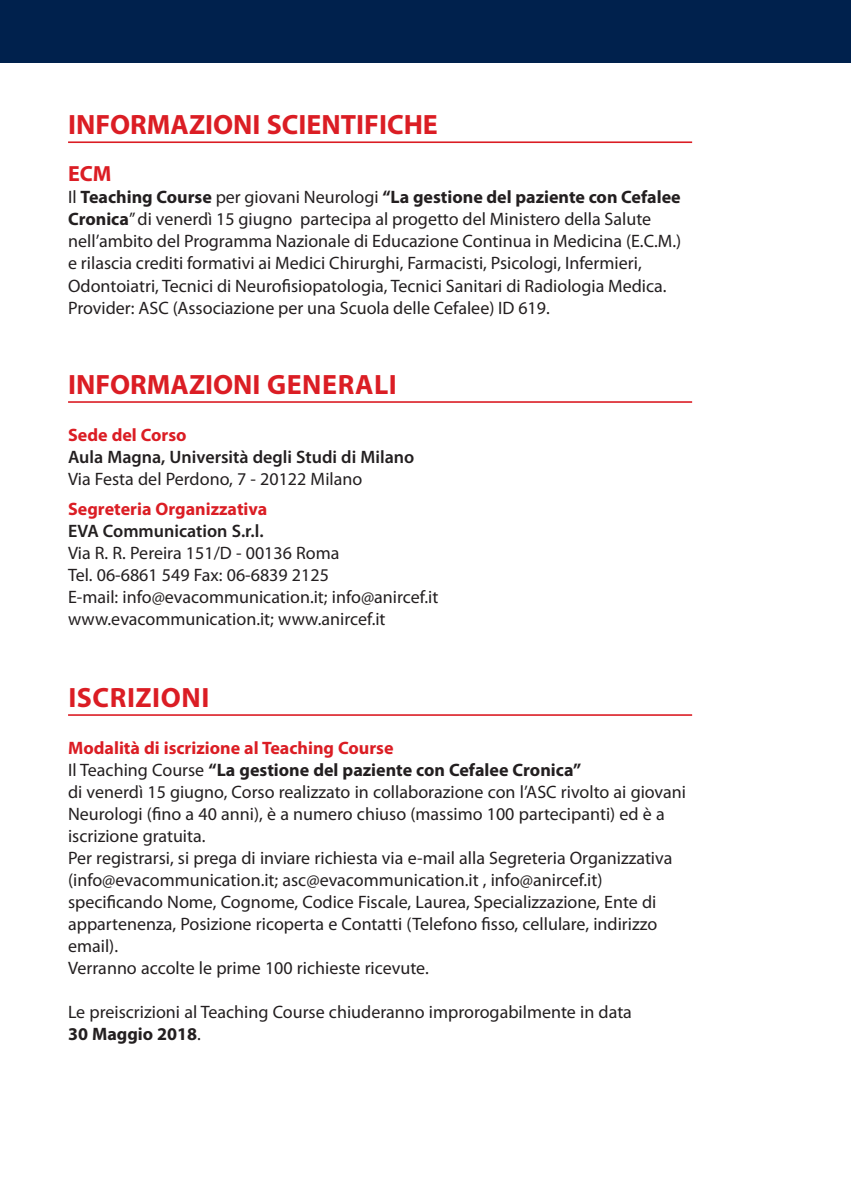
<style>
.page{position:relative;width:851px;height:1191px;background:#fff}
.page>*{position:absolute;margin:0;border:0;box-sizing:border-box;transform-origin:0 0}
.t1{font:700 28px "Myriad Pro";color:#db1d24}
.t2{font:700 28px "Myriad Pro";letter-spacing:.02em;color:#db1d24}
.t3{font:700 22px "Myriad Pro";color:#db1d24}
.t4{font:18px/22px "Myriad Pro";color:#231f20}
.t5{font:600 18px "Myriad Pro";color:#231f20}
.t6{font:700 18px "Myriad Pro";color:#db1d24}
.s1{font-weight:700}
.s2{font-weight:700;color:#db1d24}
</style>
<div class="page">
<div style="left:0;top:0;width:850px;height:62px;background:#00214d"></div>
<hr style="left:68px;top:401px;width:624px;height:2px;background:#db1d24">
<hr style="left:68px;top:714px;width:624px;height:2px;background:#db1d24">
<hr style="left:68px;top:141px;width:624px;height:2px;background:#db1d24">
<h1 class="t1" style="left:68px;top:114px;width:371px">INFORMAZIONI SCIENTIFICHE</h1>
<p class="t3" style="left:68px;top:166px;width:45px">ECM</p>
<p class="t4" style="left:68px;top:188px;width:614px">Il <span class="s1">Teaching Course</span> per giovani Neurologi <span class="s1">“La gestione del paziente con Cefalee Cronica</span>”di venerdì 15 giugno partecipa al progetto del Ministero della Salute nell’ambito del Programma Nazionale di Educazione Continua in Medicina (E.C.M.) e rilascia crediti formativi ai Medici Chirurghi, Farmacisti, Psicologi, Infermieri, Odontoiatri, Tecnici di Neurofisiopatologia, Tecnici Sanitari di Radiologia Medica.<br>Provider: ASC (Associazione per una Scuola delle Cefalee) ID 619.</p>
<h1 class="t1" style="left:68px;top:374px;width:330px">INFORMAZIONI GENERALI</h1>
<p class="t6" style="left:68px;top:428px;width:120px">Sede del Corso</p>
<p class="t5" style="left:68px;top:450px;width:348px">Aula Magna, Università degli Studi di Milano</p>
<p class="t4" style="left:68px;top:469px;width:296px">Via Festa del Perdono, 7 - 20122 Milano</p>
<p class="t6" style="left:68px;top:502px;width:201px">Segreteria Organizzativa</p>
<p class="t5" style="left:68px;top:524px;width:197px">EVA Communication S.r.l.</p>
<p class="t4" style="left:68px;top:543px;width:372px">Via R. R. Pereira 151/D - 00136 Roma<br>Tel. 06-6861 549 Fax: 06-6839 2125<br>E-mail: info@evacommunication.it; info@anircef.it www.evacommunication.it; www.anircef.it</p>
<h1 class="t2" style="left:68px;top:687px;width:142px">ISCRIZIONI</h1>
<p class="t4" style="left:68px;top:738px;width:619px"><span class="s2">Modalità di iscrizione al Teaching Course<br></span>Il Teaching Course <span class="s1">“La gestione del paziente con Cefalee Cronica”<br></span>di venerdì 15 giugno, Corso realizzato in collaborazione con l’ASC rivolto ai giovani Neurologi (fino a 40 anni), è a numero chiuso (massimo 100 partecipanti) ed è a iscrizione gratuita.<br>Per registrarsi, si prega di inviare richiesta via e-mail alla Segreteria Organizzativa (info@evacommunication.it; asc@evacommunication.it , info@anircef.it) specificando Nome, Cognome, Codice Fiscale, Laurea, Specializzazione, Ente di appartenenza, Posizione ricoperta e Contatti (Telefono fisso, cellulare, indirizzo email).<br>Verranno accolte le prime 100 richieste ricevute.</p>
<p class="t4" style="left:68px;top:1002px;width:565px">Le preiscrizioni al Teaching Course chiuderanno improrogabilmente in data<br><span class="s1">30 Maggio 2018</span>.</p>
</div>
